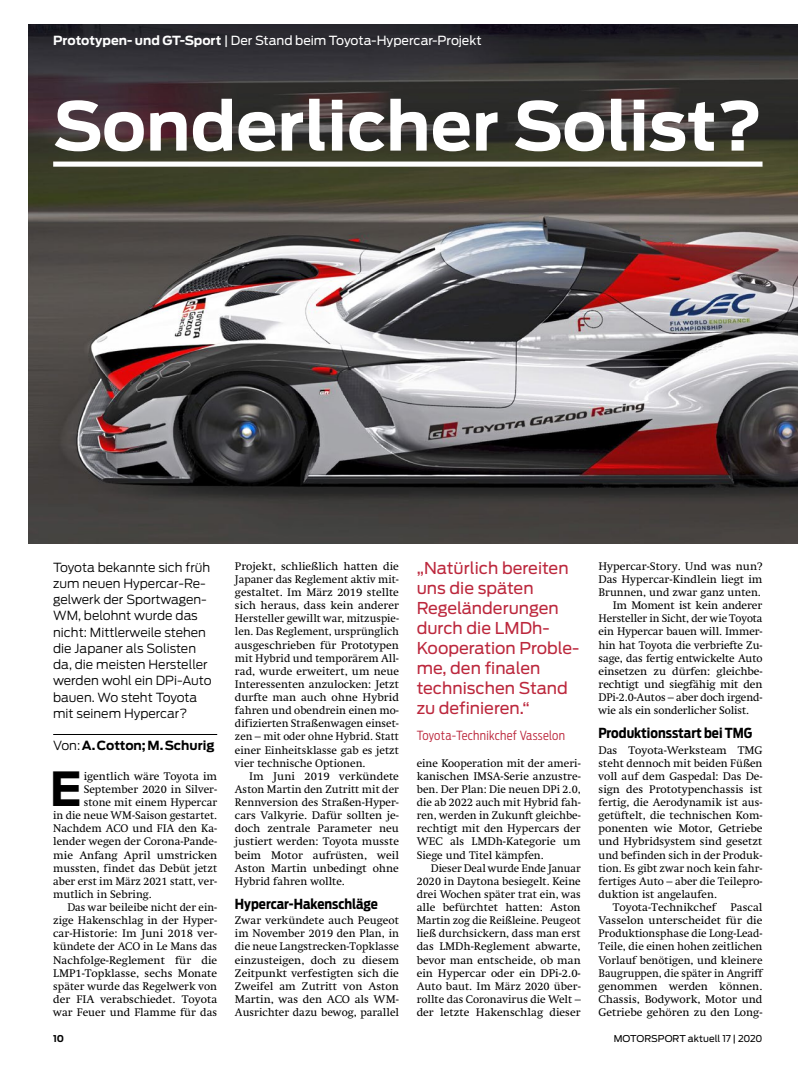
<style>
.page{position:relative;width:798px;height:1081px;background:#fff}
.page>*{position:absolute;margin:0;border:0;box-sizing:border-box;transform-origin:0 0}
.t1{font:700 66.88px "Antenna";color:#fff}
.t2{font:700 46.62px "Antenna";color:#000}
.t3{font:16.25px/20px "Antenna";color:#bc273c}
.t4{font:700 13.75px "Antenna Condensed";color:#000}
.t5{font:300 12.5px/16.2px "Antenna";color:#000}
.t6{font:12.5px "Antenna";letter-spacing:-.005em;color:#fff}
.t7{font:300 12.5px "Antenna Condensed";letter-spacing:.025em;color:#bc273c}
.t8{font:700 12.5px "Antenna";color:#000}
.t9{font:11.25px/13.1px "Swift LT Std";color:#000;text-align:justify}
.t10{font:9.38px "Antenna";letter-spacing:-.005em;color:#000}
.t11{font:700 9.38px "Antenna";color:#000}
.s1{font-weight:700}
.s2{font-weight:300}
</style>
<div class="page">
<img style="left:28px;top:25px;width:769px;height:518px">
<div style="left:53px;top:162px;width:709px;height:5px;background:#fff"></div>
<hr style="left:53px;top:734px;width:164px;height:1px;background:#000">
<p class="t6" style="left:53px;top:33px;width:430px"><span class="s1">Prototypen- und GT-Sport</span> | Der Stand beim Toyota-Hypercar-Projekt</p>
<h1 class="t1" style="left:53px;top:86px;width:710px">Sonderlicher Solist?</h1>
<p class="t5" style="left:53px;top:559px;width:160px">Toyota bekannte sich früh zum neuen Hypercar-Re&shy;gelwerk der Sportwagen-<br>WM, belohnt wurde das nicht: Mittlerweile stehen die Japaner als Solisten da, die meisten Hersteller werden wohl ein DPi-Auto bauen. Wo steht Toyota mit seinem Hypercar?</p>
<p class="t8" style="left:53px;top:738px;width:163px"><span class="s2">Von:</span>A.Cotton;M.Schurig</p>
<h2 class="t2" style="left:50px;top:761px;width:34px">E</h2>
<p class="t9" style="left:84px;top:769px;width:135px">igentlich wäre Toyota im</p>
<p class="t9" style="left:84px;top:783px;width:135px">September 2020 in Silver-</p>
<p class="t9" style="left:84px;top:796px;width:135px">stone mit einem Hypercar</p>
<p class="t9" style="left:53px;top:809px;width:165px">in die neue WM-Saison gestartet.</p>
<p class="t9" style="left:53px;top:822px;width:165px">Nachdem ACO und FIA den Ka-</p>
<p class="t9" style="left:53px;top:835px;width:165px">lender wegen der Corona-Pande-</p>
<p class="t9" style="left:53px;top:848px;width:165px">mie Anfang April umstricken</p>
<p class="t9" style="left:53px;top:861px;width:165px">mussten, findet das Debüt jetzt</p>
<p class="t9" style="left:53px;top:874px;width:165px">aber erst im März 2021 statt, ver-</p>
<p class="t9" style="left:53px;top:888px;width:100px">mutlich in Sebring.</p>
<p class="t9" style="left:67px;top:901px;width:151px">Das war beileibe nicht der ein-</p>
<p class="t9" style="left:53px;top:914px;width:165px">zige Hakenschlag in der Hyper-</p>
<p class="t9" style="left:53px;top:927px;width:165px">car-Historie: Im Juni 2018 ver-</p>
<p class="t9" style="left:53px;top:940px;width:165px">kündete der ACO in Le Mans das</p>
<p class="t9" style="left:53px;top:953px;width:165px">Nachfolge-Reglement für die</p>
<p class="t9" style="left:53px;top:966px;width:165px">LMP1-Topklasse, sechs Monate</p>
<p class="t9" style="left:53px;top:979px;width:165px">später wurde das Regelwerk von</p>
<p class="t9" style="left:53px;top:993px;width:165px">der FIA verabschiedet. Toyota</p>
<p class="t9" style="left:53px;top:1006px;width:165px">war Feuer und Flamme für das</p>
<p class="t9" style="left:235px;top:559px;width:165px">Projekt, schließlich hatten die Japaner das Reglement aktiv mit&shy;gestaltet. Im März 2019 stellte sich heraus, dass kein anderer Hersteller gewillt war, mitzuspie&shy;len. Das Reglement, ursprünglich ausgeschrieben für Prototypen mit Hybrid und temporärem All&shy;rad, wurde erweitert, um neue Interessenten anzulocken: Jetzt durfte man auch ohne Hybrid fahren und obendrein einen mo&shy;difizierten Straßenwagen einset&shy;zen – mit oder ohne Hybrid. Statt einer Einheitsklasse gab es jetzt vier technische Optionen.</p>
<p class="t9" style="left:235px;top:769px;width:165px;text-indent:14px">Im Juni 2019 verkündete Aston Martin den Zutritt mit der Rennversion des Straßen-Hyper&shy;cars Valkyrie. Dafür sollten je&shy;doch zentrale Parameter neu justiert werden: Toyota musste beim Motor aufrüsten, weil Aston Martin unbedingt ohne Hybrid fahren wollte.</p>
<p class="t4" style="left:235px;top:894px;width:144px">Hypercar-Hakenschläge</p>
<p class="t9" style="left:235px;top:914px;width:165px">Zwar verkündete auch Peugeot im November 2019 den Plan, in die neue Langstrecken-Topklasse einzusteigen, doch zu diesem Zeitpunkt verfestigten sich die Zweifel am Zutritt von Aston Martin, was den ACO als WM-Ausrichter dazu bewog, parallel</p>
<h3 class="t3" style="left:416px;top:558px;width:164px">„Natürlich bereiten uns die späten<br>Regeländerungen durch die LMDh-<br>Kooperation Proble&shy;me, den finalen technischen Stand zu definieren.“</h3>
<p class="t7" style="left:416px;top:727px;width:150px">Toyota-Technikchef Vasselon</p>
<p class="t9" style="left:416px;top:756px;width:165px">eine Kooperation mit der ameri&shy;kanischen IMSA-Serie anzustre&shy;ben. Der Plan: Die neuen DPi 2.0, die ab 2022 auch mit Hybrid fah&shy;ren, werden in Zukunft gleichbe&shy;rechtigt mit den Hypercars der WEC als LMDh-Kategorie um Siege und Titel kämpfen.</p>
<p class="t9" style="left:416px;top:861px;width:165px;text-indent:14px">Dieser Deal wurde Ende Januar 2020 in Daytona besiegelt. Keine drei Wochen später trat ein, was alle befürchtet hatten: Aston Martin zog die Reißleine. Peugeot ließ durchsickern, dass man erst das LMDh-Reglement abwarte, bevor man entscheide, ob man ein Hypercar oder ein DPi-2.0- Auto baut. Im März 2020 über&shy;rollte das Coronavirus die Welt – der letzte Hakenschlag dieser</p>
<p class="t9" style="left:598px;top:559px;width:165px">Hypercar-Story. Und was nun?</p>
<p class="t9" style="left:598px;top:573px;width:165px">Das Hypercar-Kindlein liegt im</p>
<p class="t9" style="left:598px;top:586px;width:164px">Brunnen, und zwar ganz unten.</p>
<p class="t9" style="left:612px;top:599px;width:151px">Im Moment ist kein anderer</p>
<p class="t9" style="left:598px;top:612px;width:165px">Hersteller in Sicht, der wie Toyota</p>
<p class="t9" style="left:598px;top:625px;width:165px">ein Hypercar bauen will. Immer-</p>
<p class="t9" style="left:598px;top:638px;width:165px">hin hat Toyota die verbriefte Zu-</p>
<p class="t9" style="left:598px;top:651px;width:165px">sage, das fertig entwickelte Auto</p>
<p class="t9" style="left:598px;top:664px;width:165px">einsetzen zu dürfen: gleichbe-</p>
<p class="t9" style="left:598px;top:678px;width:165px">rechtigt und siegfähig mit den</p>
<p class="t9" style="left:598px;top:691px;width:165px">DPi-2.0-Autos – aber doch irgend-</p>
<p class="t9" style="left:598px;top:704px;width:152px">wie als ein sonderlicher Solist.</p>
<p class="t4" style="left:598px;top:723px;width:155px">Produktionsstart bei TMG</p>
<p class="t9" style="left:598px;top:743px;width:165px">Das Toyota-Werksteam TMG</p>
<p class="t9" style="left:598px;top:756px;width:165px">steht dennoch mit beiden Füßen</p>
<p class="t9" style="left:598px;top:769px;width:165px">voll auf dem Gaspedal: Das De-</p>
<p class="t9" style="left:598px;top:783px;width:165px">sign des Prototypenchassis ist</p>
<p class="t9" style="left:598px;top:796px;width:165px">fertig, die Aerodynamik ist aus-</p>
<p class="t9" style="left:598px;top:809px;width:165px">getüftelt, die technischen Kom-</p>
<p class="t9" style="left:598px;top:822px;width:165px">ponenten wie Motor, Getriebe</p>
<p class="t9" style="left:598px;top:835px;width:165px">und Hybridsystem sind gesetzt</p>
<p class="t9" style="left:598px;top:848px;width:165px">und befinden sich in der Produk-</p>
<p class="t9" style="left:598px;top:861px;width:165px">tion. Es gibt zwar noch kein fahr-</p>
<p class="t9" style="left:598px;top:874px;width:165px">fertiges Auto – aber die Teilepro-</p>
<p class="t9" style="left:598px;top:888px;width:120px">duktion ist angelaufen.</p>
<p class="t9" style="left:612px;top:901px;width:105px">Toyota-Technikchef</p>
<p class="t9" style="left:598px;top:901px;width:165px;text-indent:132px">Pascal Vasselon unterscheidet für die Produktionsphase die Long-Lead-Teile, die einen hohen zeitlichen Vorlauf benötigen, und kleinere Baugruppen, die später in Angriff genommen werden können.<br>Chassis, Bodywork, Motor und Getriebe gehören zu den Long-</p>
<p class="t11" style="left:53px;top:1033px;width:12px">10</p>
<p class="t10" style="left:613px;top:1033px;width:150px">MOTORSPORT aktuell 17 | 2020</p>
</div>
